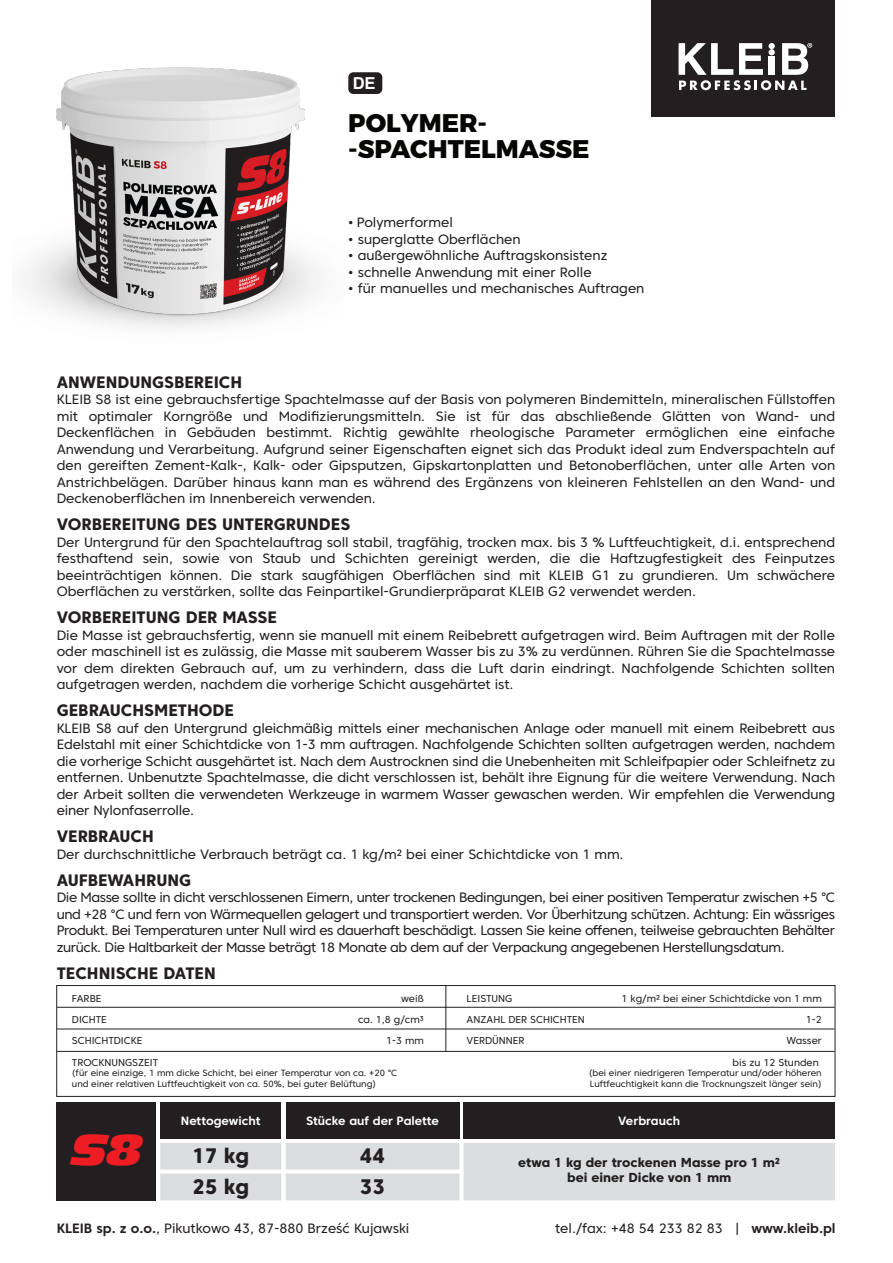
<style>
.page{position:relative;width:893px;height:1263px;background:#fff}
.page>*{position:absolute;margin:0;border:0;box-sizing:border-box;transform-origin:0 0}
.t1{font:italic 41.7px "Antique Olive LT Nord";color:#ee1d23}
.t2{font:800 25.5px/25.5px "Montserrat";color:#050504}
.t3{font:800 21px "Core Sans C 75";color:#231f20}
.t4{font:800 16.5px "Core Sans C 75";color:#231f20}
.t5{font:700 16.5px "Helvetica";color:#fff}
.t6{font:13.5px/16.5px "Core Sans C 45";color:#231f20;text-align:justify}
.t7{font:800 13.05px/15.6px "Core Sans C 75";color:#231f20;text-align:center}
.t8{font:700 12px "Core Sans C 65";color:#fff}
.t9{font:10.05px/21.1px "Core Sans C 45";color:#231f20}
.t10{font:9px/10.5px "Core Sans C 45";color:#231f20}
.s1{font-family:"Core Sans C 65";font-weight:700}
</style>
<div class="page">
<img style="left:25px;top:67px;width:294px;height:261px">
<div style="left:57px;top:1102px;width:99px;height:98px;background:#231f20"></div>
<hr style="left:445px;top:985px;width:1px;height:66px;background:#231f20">
<hr style="left:57px;top:1007px;width:778px;height:1px;background:#231f20">
<hr style="left:57px;top:1028px;width:778px;height:1px;background:#231f20">
<hr style="left:57px;top:1051px;width:778px;height:1px;background:#231f20">
<div style="left:56px;top:985px;width:779px;height:112px;border:1px solid #231f20"></div>
<div style="left:160px;top:1102px;width:121px;height:36px;background:#231f20"></div>
<div style="left:286px;top:1102px;width:173px;height:36px;background:#231f20"></div>
<div style="left:464px;top:1102px;width:371px;height:36px;background:#231f20"></div>
<div style="left:348px;top:72px;width:34px;height:22px;background:#231f20;border-radius:5px"></div>
<div style="left:160px;top:1143px;width:675px;height:57px;background:#dcdddf"></div>
<div style="left:651px;top:0;width:184px;height:116px;background:#231f20"></div>
<svg style="left:679px;top:43px;width:133px;height:47px"></svg>
<p class="t5" style="left:353px;top:73px;width:24px">DE</p>
<h2 class="t2" style="left:348px;top:108px;width:243px">POLYMER--SPACHTELMASSE</h2>
<p class="t6" style="left:348px;top:214px;width:106px">• Polymerformel</p>
<p class="t6" style="left:348px;top:231px;width:174px">• superglatte Oberflächen</p>
<p class="t6" style="left:348px;top:247px;width:261px">• außergewöhnliche Auftragskonsistenz</p>
<p class="t6" style="left:348px;top:264px;width:245px">• schnelle Anwendung mit einer Rolle</p>
<p class="t6" style="left:348px;top:280px;width:298px">• für manuelles und mechanisches Auftragen</p>
<p class="t4" style="left:57px;top:372px;width:187px">ANWENDUNGSBEREICH</p>
<p class="t6" style="left:57px;top:391px;width:780px">KLEIB S8 ist eine gebrauchsfertige Spachtelmasse auf der Basis von polymeren Bindemitteln, mineralischen Füllstoffen mit optimaler Korngröße und Modifizierungsmitteln. Sie ist für das abschließende Glätten von Wand- und Deckenflächen in Gebäuden bestimmt. Richtig gewählte rheologische Parameter ermöglichen eine einfache Anwendung und Verarbeitung. Aufgrund seiner Eigenschaften eignet sich das Produkt ideal zum Endverspachteln auf den gereiften Zement-Kalk-, Kalk- oder Gipsputzen, Gipskartonplatten und Betonoberflächen, unter alle Arten von Anstrichbelägen. Darüber hinaus kann man es während des Ergänzens von kleineren Fehlstellen an den Wand- und Deckenoberflächen im Innenbereich verwenden.</p>
<p class="t4" style="left:57px;top:514px;width:295px">VORBEREITUNG DES UNTERGRUNDES</p>
<p class="t6" style="left:57px;top:534px;width:780px">Der Untergrund für den Spachtelauftrag soll stabil, tragfähig, trocken max. bis 3 % Luftfeuchtigkeit, d.i. entsprechend festhaftend sein, sowie von Staub und Schichten gereinigt werden, die die Haftzugfestigkeit des Feinputzes beeinträchtigen können. Die stark saugfähigen Oberflächen sind mit KLEIB G1 zu grundieren. Um schwächere Oberflächen zu verstärken, sollte das Feinpartikel-Grundierpräparat KLEIB G2 verwendet werden.</p>
<p class="t4" style="left:57px;top:607px;width:222px">VORBEREITUNG DER MASSE</p>
<p class="t6" style="left:57px;top:627px;width:780px">Die Masse ist gebrauchsfertig, wenn sie manuell mit einem Reibebrett aufgetragen wird. Beim Auftragen mit der Rolle oder maschinell ist es zulässig, die Masse mit sauberem Wasser bis zu 3% zu verdünnen. Rühren Sie die Spachtelmasse vor dem direkten Gebrauch auf, um zu verhindern, dass die Luft darin eindringt. Nachfolgende Schichten sollten aufgetragen werden, nachdem die vorherige Schicht ausgehärtet ist.</p>
<p class="t4" style="left:57px;top:700px;width:179px">GEBRAUCHSMETHODE</p>
<p class="t6" style="left:57px;top:720px;width:780px">KLEIB S8 auf den Untergrund gleichmäßig mittels einer mechanischen Anlage oder manuell mit einem Reibebrett aus Edelstahl mit einer Schichtdicke von 1-3 mm auftragen. Nachfolgende Schichten sollten aufgetragen werden, nachdem die vorherige Schicht ausgehärtet ist. Nach dem Austrocknen sind die Unebenheiten mit Schleifpapier oder Schleifnetz zu entfernen. Unbenutzte Spachtelmasse, die dicht verschlossen ist, behält ihre Eignung für die weitere Verwendung. Nach der Arbeit sollten die verwendeten Werkzeuge in warmem Wasser gewaschen werden. Wir empfehlen die Verwendung einer Nylonfaserrolle.</p>
<p class="t4" style="left:57px;top:826px;width:99px">VERBRAUCH</p>
<p class="t6" style="left:57px;top:846px;width:568px">Der durchschnittliche Verbrauch beträgt ca. 1 kg/m2 bei einer Schichtdicke von 1 mm.</p>
<p class="t4" style="left:57px;top:870px;width:136px">AUFBEWAHRUNG</p>
<p class="t6" style="left:57px;top:889px;width:780px">Die Masse sollte in dicht verschlossenen Eimern, unter trockenen Bedingungen, bei einer positiven Temperatur zwischen +5 °C und +28 °C und fern von Wärmequellen gelagert und transportiert werden. Vor Überhitzung schützen. Achtung: Ein wässriges Produkt. Bei Temperaturen unter Null wird es dauerhaft beschädigt. Lassen Sie keine offenen, teilweise gebrauchten Behälter zurück. Die Haltbarkeit der Masse beträgt 18 Monate ab dem auf der Verpackung angegebenen Herstellungsdatum.</p>
<p class="t4" style="left:57px;top:963px;width:161px">TECHNISCHE DATEN</p>
<p class="t9" style="left:467px;top:988px;width:120px">LEISTUNG<br>ANZAHL DER SCHICHTEN<br>VERDÜNNER</p>
<p class="t9" style="left:622px;top:988px;width:202px;text-align:right">1 kg/m2 bei einer Schichtdicke von 1 mm<br>1-2<br>Wasser<br>bis zu 12 Stunden</p>
<p class="t10" style="left:589px;top:1068px;width:234px">(bei einer niedrigeren Temperatur und/oder höheren<br>Luftfeuchtigkeit kann die Trocknungszeit länger sein)</p>
<p class="t9" style="left:358px;top:988px;width:67px;text-align:right">weiß<br>ca. 1,8 g/cm3<br>1-3 mm</p>
<p class="t9" style="left:72px;top:988px;width:88px">FARBE<br>DICHTE<br>SCHICHTDICKE<br>TROCKNUNGSZEIT</p>
<p class="t10" style="left:72px;top:1068px;width:327px">(für eine einzige, 1 mm dicke Schicht, bei einer Temperatur von ca. +20 °C und einer relativen Luftfeuchtigkeit von ca. 50%, bei guter Belüftung)</p>
<h1 class="t1" style="left:71px;top:1124px;width:73px">S8</h1>
<p class="t8" style="left:181px;top:1113px;width:81px">Nettogewicht</p>
<p class="t8" style="left:306px;top:1113px;width:134px">Stücke auf der Palette</p>
<p class="t8" style="left:618px;top:1113px;width:64px">Verbrauch</p>
<h3 class="t3" style="left:192px;top:1143px;width:59px">17 kg</h3>
<h3 class="t3" style="left:360px;top:1143px;width:27px">44</h3>
<h3 class="t3" style="left:192px;top:1174px;width:59px">25 kg</h3>
<h3 class="t3" style="left:360px;top:1174px;width:27px">33</h3>
<p class="t7" style="left:518px;top:1154px;width:263px">etwa 1 kg der trockenen Masse pro 1 m2 bei einer Dicke von 1 mm</p>
<p class="t6" style="left:57px;top:1220px;width:354px"><span class="s1">KLEIB sp. z o.o.</span>, Pikutkowo 43, 87-880 Brześć Kujawski</p>
<p class="t6" style="left:555px;top:1220px;width:282px">tel./fax: +48 54 233 82 83 | <span class="s1">www.kleib.pl</span></p>
</div>
